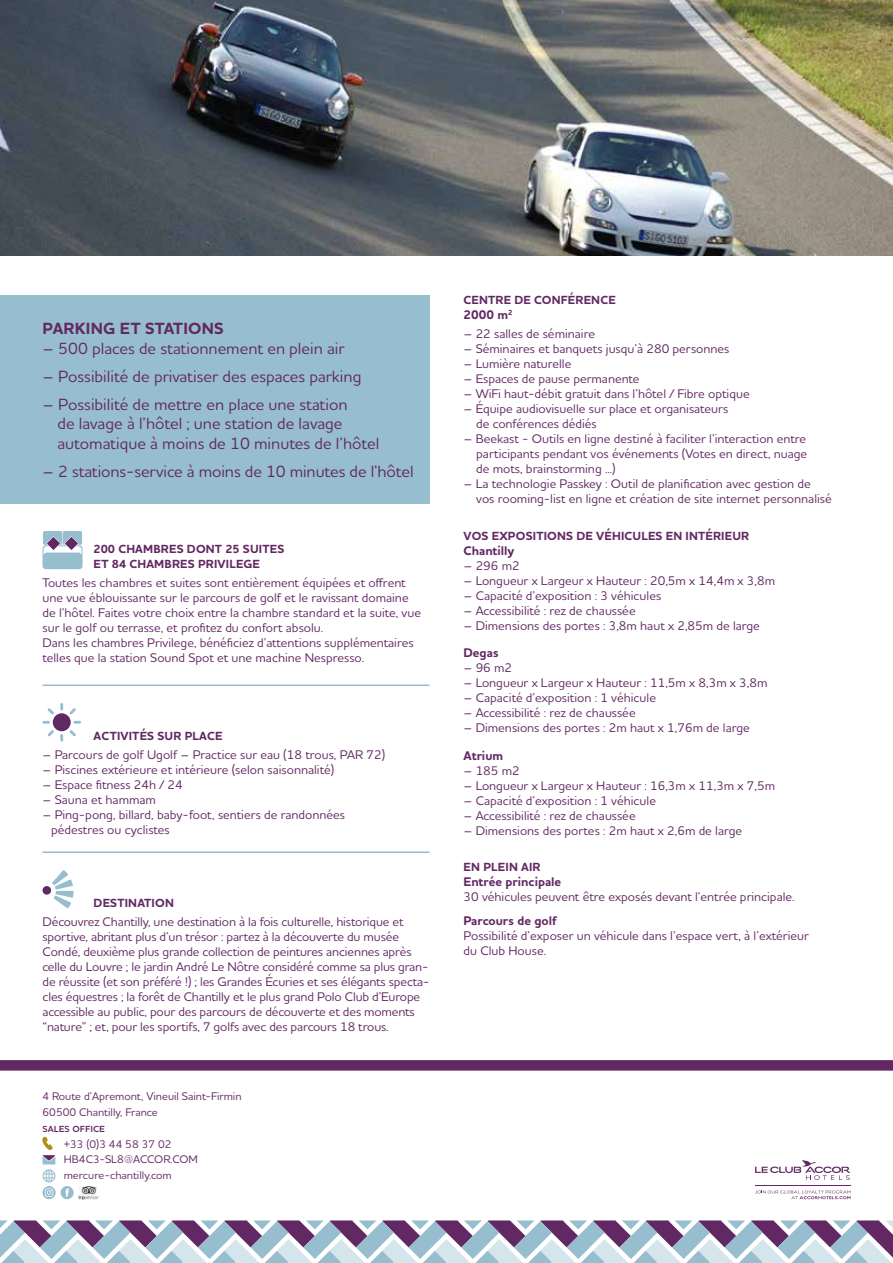
<style>
.page{position:relative;width:893px;height:1263px;background:#fff}
.page>*{position:absolute;margin:0;border:0;box-sizing:border-box;transform-origin:0 0}
.t1{font:500 16.5px/19.5px "Houschka Alt Pro";color:#622863}
.t2{font:700 16.5px "Houschka Alt Pro";letter-spacing:.015em;color:#622863}
.t3{font:500 12.75px/15px "Houschka Alt Pro";color:#622863}
.t4{font:700 12.75px "Houschka Alt Pro";color:#622863}
.t5{font:700 12px/15px "Houschka Alt Pro";letter-spacing:.015em;color:#622863}
.t6{font:500 11.25px/15.8px "Houschka Alt Pro";color:#622863}
.t7{font:600 11.25px "Houschka Alt Pro";color:#622863}
</style>
<div class="page">
<svg style="left:0;top:1220px;width:893px;height:43px"></svg>
<div style="left:0;top:1060px;width:893px;height:10px;background:#622863"></div>
<div style="left:0;top:295px;width:429px;height:209px;background:#97bece"></div>
<hr style="left:755px;top:1185px;width:95px;height:1px;background:#622863">
<svg style="left:755px;top:1190px;width:95px;height:9px"></svg>
<svg style="left:755px;top:1160px;width:95px;height:20px"></svg>
<svg style="left:43px;top:531px;width:40px;height:38px;background:#a4b8ca"></svg>
<hr style="left:43px;top:684px;width:386px;height:2px;background:#97bece">
<hr style="left:43px;top:851px;width:386px;height:2px;background:#97bece">
<svg style="left:52px;top:870px;width:22px;height:38px"></svg>
<div style="left:43px;top:886px;width:8px;height:9px;background:#622863;border-radius:50%"></div>
<div style="left:53px;top:713px;width:18px;height:18px;background:#622863;border-radius:50%"></div>
<svg style="left:60px;top:703px;width:3px;height:7px"></svg>
<svg style="left:74px;top:721px;width:7px;height:3px"></svg>
<svg style="left:60px;top:734px;width:3px;height:7px"></svg>
<svg style="left:43px;top:721px;width:7px;height:3px"></svg>
<svg style="left:69px;top:708px;width:7px;height:6px"></svg>
<svg style="left:70px;top:730px;width:6px;height:6px"></svg>
<svg style="left:48px;top:730px;width:6px;height:6px"></svg>
<svg style="left:48px;top:708px;width:6px;height:6px"></svg>
<img style="left:79px;top:1186px;width:20px;height:13px">
<svg style="left:42px;top:1136px;width:32px;height:63px"></svg>
<img style="left:0;top:0;width:893px;height:255px">
<p class="t2" style="left:43px;top:318px;width:183px">PARKING ET STATIONS</p>
<p class="t1" style="left:43px;top:338px;width:304px">– 500 places de stationnement en plein air</p>
<p class="t1" style="left:43px;top:366px;width:320px">– Possibilité de privatiser des espaces parking</p>
<p class="t1" style="left:57px;top:394px;width:323px;text-indent:-15px">– Possibilité de mettre en place une station<br>de lavage à l’hôtel ; une station de lavage automatique à moins de 10 minutes de l’hôtel</p>
<p class="t1" style="left:43px;top:461px;width:373px">– 2 stations-service à moins de 10 minutes de l’hôtel</p>
<p class="t5" style="left:94px;top:541px;width:192px">200 CHAMBRES DONT 25 SUITES<br>ET 84 CHAMBRES PRIVILEGE</p>
<p class="t3" style="left:43px;top:575px;width:380px">Toutes les chambres et suites sont entièrement équipées et offrent une vue éblouissante sur le parcours de golf et le ravissant domaine de l’hôtel. Faites votre choix entre la chambre standard et la suite, vue sur le golf ou terrasse, et profitez du confort absolu.<br>Dans les chambres Privilege, bénéficiez d’attentions supplémentaires telles que la station Sound Spot et une machine Nespresso.</p>
<p class="t5" style="left:94px;top:729px;width:130px">ACTIVITÉS SUR PLACE</p>
<p class="t3" style="left:43px;top:747px;width:344px">– Parcours de golf Ugolf – Practice sur eau (18 trous, PAR 72)</p>
<p class="t3" style="left:43px;top:762px;width:293px">– Piscines extérieure et intérieure (selon saisonnalité)</p>
<p class="t3" style="left:43px;top:777px;width:142px">– Espace fitness 24h / 24</p>
<p class="t3" style="left:43px;top:792px;width:115px">– Sauna et hammam</p>
<p class="t3" style="left:51px;top:807px;width:296px;text-indent:-9px">– Ping-pong, billard, baby-foot, sentiers de randonnées pédestres ou cyclistes</p>
<p class="t5" style="left:94px;top:896px;width:82px">DESTINATION</p>
<p class="t3" style="left:43px;top:914px;width:388px">Découvrez Chantilly, une destination à la fois culturelle, historique et sportive, abritant plus d’un trésor : partez à la découverte du musée Condé, deuxième plus grande collection de peintures anciennes après celle du Louvre ; le jardin André Le Nôtre considéré comme sa plus gran&shy;de réussite (et son préféré !) ; les Grandes Écuries et ses élégants specta&shy;cles équestres ; la forêt de Chantilly et le plus grand Polo Club d’Europe accessible au public, pour des parcours de découverte et des moments “nature” ; et, pour les sportifs, 7 golfs avec des parcours 18 trous.</p>
<p class="t6" style="left:43px;top:1088px;width:201px">4 Route d’Apremont, Vineuil Saint-Firmin<br>60500 Chantilly, France</p>
<p class="t7" style="left:43px;top:1121px;width:64px">sales office</p>
<p class="t6" style="left:64px;top:1136px;width:136px">+33 (0)3 44 58 37 02<br>HB4C3-SL8@ACCOR.COM mercure-chantilly.com</p>
<p class="t5" style="left:464px;top:293px;width:154px">CENTRE DE CONFÉRENCE</p>
<p class="t4" style="left:463px;top:306px;width:51px">2000 m<sup>2</sup></p>
<p class="t3" style="left:463px;top:326px;width:133px">– 22 salles de séminaire</p>
<p class="t3" style="left:463px;top:341px;width:267px">– Séminaires et banquets jusqu’à 280 personnes</p>
<p class="t3" style="left:463px;top:356px;width:109px">– Lumière naturelle</p>
<p class="t3" style="left:463px;top:371px;width:178px">– Espaces de pause permanente</p>
<p class="t3" style="left:463px;top:386px;width:288px">– WiFi haut-débit gratuit dans l’hôtel / Fibre optique</p>
<p class="t3" style="left:476px;top:401px;width:254px;text-indent:-13px">– Équipe audiovisuelle sur place et organisateurs de conférences dédiés</p>
<p class="t3" style="left:476px;top:431px;width:333px;text-align:justify;text-indent:-13px">– Beekast - Outils en ligne destiné à faciliter l’interaction entre participants pendant vos événements (Votes en direct, nuage de mots, brainstorming ...)</p>
<p class="t3" style="left:476px;top:476px;width:357px;text-indent:-13px">– La technologie Passkey : Outil de planification avec gestion de vos rooming-list en ligne et création de site internet personnalisé</p>
<p class="t5" style="left:464px;top:528px;width:287px">VOS EXPOSITIONS DE VÉHICULES EN INTÉRIEUR</p>
<p class="t4" style="left:463px;top:542px;width:52px">Chantilly</p>
<p class="t3" style="left:463px;top:557px;width:58px">– 296 m2</p>
<p class="t3" style="left:463px;top:572px;width:313px">– Longueur x Largeur x Hauteur : 20,5m x 14,4m x 3,8m</p>
<p class="t3" style="left:463px;top:587px;width:199px">– Capacité d’exposition : 3 véhicules</p>
<p class="t3" style="left:463px;top:602px;width:174px">– Accessibilité : rez de chaussée</p>
<p class="t3" style="left:463px;top:617px;width:298px">– Dimensions des portes : 3,8m haut x 2,85m de large</p>
<p class="t4" style="left:463px;top:645px;width:37px">Degas</p>
<p class="t3" style="left:463px;top:660px;width:50px">– 96 m2</p>
<p class="t3" style="left:463px;top:675px;width:305px">– Longueur x Largeur x Hauteur : 11,5m x 8,3m x 3,8m</p>
<p class="t3" style="left:463px;top:690px;width:194px">– Capacité d’exposition : 1 véhicule</p>
<p class="t3" style="left:463px;top:705px;width:174px">– Accessibilité : rez de chaussée</p>
<p class="t3" style="left:463px;top:720px;width:288px">– Dimensions des portes : 2m haut x 1,76m de large</p>
<p class="t4" style="left:463px;top:747px;width:41px">Atrium</p>
<p class="t3" style="left:463px;top:763px;width:58px">– 185 m2</p>
<p class="t3" style="left:463px;top:778px;width:313px">– Longueur x Largeur x Hauteur : 16,3m x 11,3m x 7,5m</p>
<p class="t3" style="left:463px;top:793px;width:194px">– Capacité d’exposition : 1 véhicule</p>
<p class="t3" style="left:463px;top:808px;width:174px">– Accessibilité : rez de chaussée</p>
<p class="t3" style="left:463px;top:823px;width:280px">– Dimensions des portes : 2m haut x 2,6m de large</p>
<p class="t5" style="left:464px;top:860px;width:78px">EN PLEIN AIR</p>
<p class="t4" style="left:463px;top:874px;width:99px">Entrée principale</p>
<p class="t3" style="left:463px;top:889px;width:333px">30 véhicules peuvent être exposés devant l’entrée principale.</p>
<p class="t4" style="left:463px;top:912px;width:95px">Parcours de golf</p>
<p class="t3" style="left:463px;top:928px;width:347px">Possibilité d’exposer un véhicule dans l’espace vert, à l’extérieur du Club House.</p>
</div>
